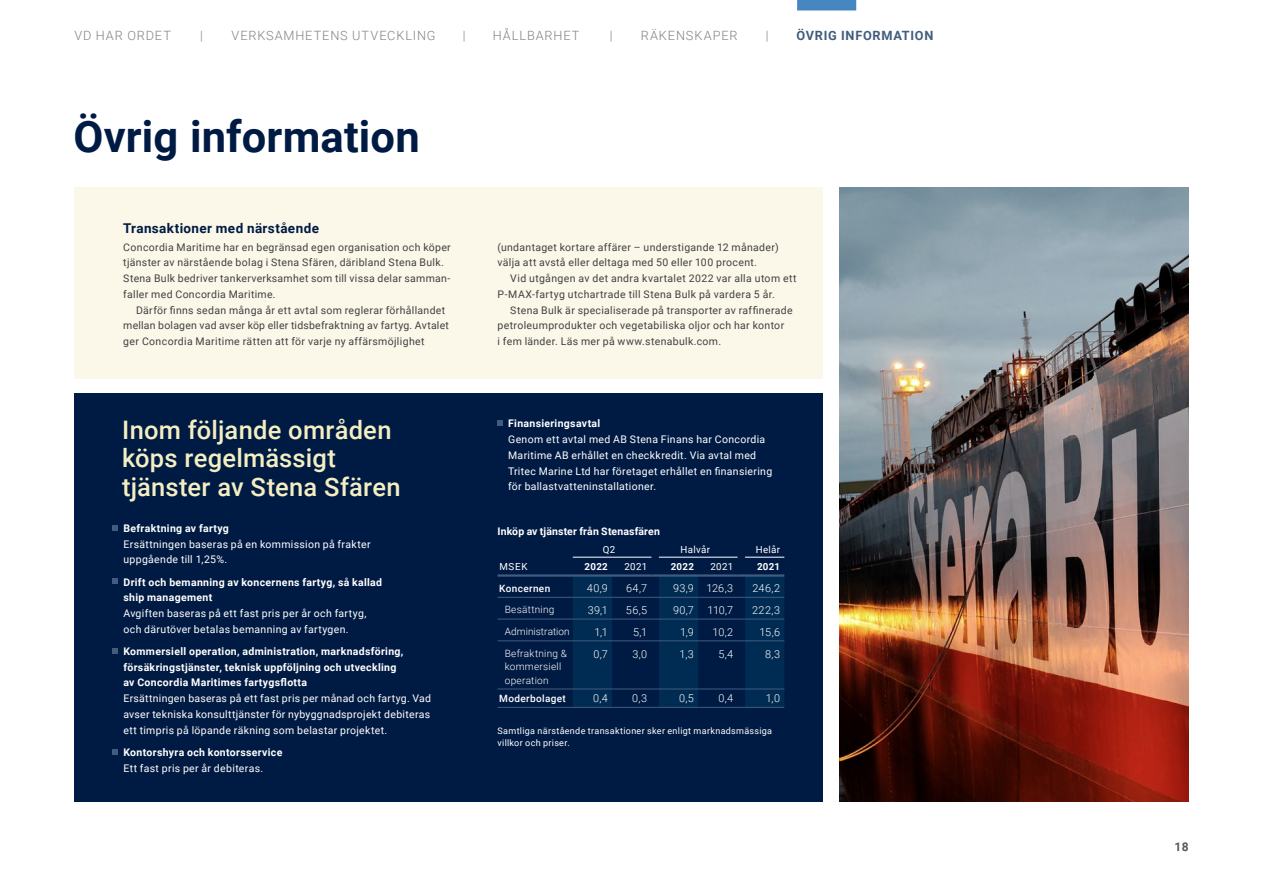
<style>
.page{position:relative;width:1263px;height:893px;background:#fff}
.page>*{position:absolute;margin:0;border:0;box-sizing:border-box;transform-origin:0 0}
.t1{font:700 43.5px "Roboto";letter-spacing:.005em;color:#001b43}
.t2{font:500 25.5px/28.5px "Roboto";letter-spacing:.01em;color:#f4eec2}
.t3{font:700 13.5px "Roboto";letter-spacing:.03em;color:#001b43}
.t4{font:300 12.75px "Roboto";letter-spacing:.07em;color:#808284}
.t5{font:700 12.75px "Roboto";letter-spacing:.06em;color:#425c7f}
.t6{font:700 12px "Roboto";color:#58585b}
.t7{font:300 10.8px "Roboto";letter-spacing:.035em;color:#fff}
.t8{font:10.5px/15.8px "Roboto";letter-spacing:.03em;color:#404042}
.t9{font:10.5px/15.8px "Roboto";letter-spacing:.03em;color:#fff}
.t10{font:700 10.5px/15.8px "Roboto";letter-spacing:.03em;color:#fff}
.t11{font:700 10.5px "Roboto";letter-spacing:.01em;color:#fff}
.t12{font:300 10.05px/13.5px "Roboto";letter-spacing:.025em;color:#fff}
.t13{font:500 10.05px "Roboto";letter-spacing:.035em;color:#fff}
.t14{font:300 10.05px "Roboto";letter-spacing:.005em;color:#fff}
.t15{font:9.75px "Roboto";letter-spacing:.035em;color:#fff}
.t16{font:700 9.75px "Roboto";letter-spacing:.035em;color:#fff}
.t17{font:9px/12px "Roboto";letter-spacing:.035em;color:#fff}
</style>
<div class="page">
<div style="left:74px;top:187px;width:749px;height:191px;background:#fbf8e9"></div>
<div style="left:74px;top:393px;width:749px;height:408px;background:#001b43"></div>
<svg style="left:113px;top:525px;width:5px;height:5px"></svg>
<svg style="left:113px;top:579px;width:5px;height:5px"></svg>
<svg style="left:113px;top:648px;width:5px;height:5px"></svg>
<svg style="left:113px;top:749px;width:5px;height:5px"></svg>
<svg style="left:497px;top:421px;width:6px;height:5px"></svg>
<img style="left:840px;top:187px;width:348px;height:614px">
<hr style="left:573px;top:557px;width:39px;height:1px;background:#fff">
<hr style="left:612px;top:557px;width:39px;height:1px;background:#fff">
<hr style="left:659px;top:557px;width:39px;height:1px;background:#fff">
<hr style="left:698px;top:557px;width:40px;height:1px;background:#fff">
<hr style="left:745px;top:557px;width:39px;height:1px;background:#fff">
<hr style="left:497px;top:597px;width:76px;height:1px;background:#425c7f">
<hr style="left:497px;top:619px;width:76px;height:1px;background:#425c7f">
<hr style="left:497px;top:640px;width:76px;height:1px;background:#425c7f">
<hr style="left:497px;top:689px;width:76px;height:1px;background:#425c7f">
<hr style="left:497px;top:707px;width:76px;height:1px;background:#425c7f">
<hr style="left:497px;top:574px;width:76px;height:3px;background:#425c7f">
<svg style="left:573px;top:574px;width:211px;height:134px"></svg>
<hr style="left:745px;top:574px;width:39px;height:3px;background:#425c7f">
<div style="left:797px;top:0;width:59px;height:11px;background:#4687c2"></div>
<p class="t4" style="left:74px;top:27px;width:98px">VD HAR ORDET</p>
<p class="t4" style="left:200px;top:27px;width:4px">|</p>
<p class="t4" style="left:232px;top:27px;width:205px">VERKSAMHETENS UTVECKLING</p>
<p class="t4" style="left:463px;top:27px;width:4px">|</p>
<p class="t4" style="left:493px;top:27px;width:88px">HÅLLBARHET</p>
<p class="t4" style="left:610px;top:27px;width:4px">|</p>
<p class="t4" style="left:641px;top:27px;width:98px">RÄKENSKAPER</p>
<p class="t4" style="left:766px;top:27px;width:4px">|</p>
<p class="t5" style="left:796px;top:27px;width:138px">ÖVRIG INFORMATION</p>
<h1 class="t1" style="left:73px;top:106px;width:348px">Övrig information</h1>
<p class="t3" style="left:123px;top:218px;width:197px">Transaktioner med närstående</p>
<p class="t8" style="left:123px;top:238px;width:329px">Concordia Maritime har en begränsad egen organisation och köper tjänster av närstående bolag i Stena Sfären, däribland Stena Bulk.<br>Stena Bulk bedriver tankerverksamhet som till vissa delar samman&shy;faller med Concordia Maritime.</p>
<p class="t8" style="left:123px;top:301px;width:327px;text-indent:13px">Därför finns sedan många år ett avtal som reglerar förhållandet mellan bolagen vad avser köp eller tidsbefraktning av fartyg. Avtalet ger Concordia Maritime rätten att för varje ny affärsmöjlighet</p>
<h2 class="t2" style="left:122px;top:414px;width:280px">Inom följande områden köps regelmässigt tjänster av Stena Sfären</h2>
<p class="t10" style="left:123px;top:520px;width:107px">Befraktning av fartyg</p>
<p class="t9" style="left:123px;top:536px;width:249px">Ersättningen baseras på en kommission på frakter uppgående till 1,25%.</p>
<p class="t10" style="left:123px;top:573px;width:260px">Drift och bemanning av koncernens fartyg, så kallad ship management</p>
<p class="t9" style="left:123px;top:605px;width:244px">Avgiften baseras på ett fast pris per år och fartyg, och därutöver betalas bemanning av fartygen.</p>
<p class="t10" style="left:123px;top:643px;width:282px">Kommersiell operation, administration, marknadsföring, försäkringstjänster, teknisk uppföljning och utveckling av Concordia Maritimes fartygsflotta</p>
<p class="t9" style="left:123px;top:690px;width:309px;text-align:justify">Ersättningen baseras på ett fast pris per månad och fartyg. Vad avser tekniska konsulttjänster för nybyggnadsprojekt debiteras ett timpris på löpande räkning som belastar projektet.</p>
<p class="t10" style="left:123px;top:744px;width:160px">Kontorshyra och kontorsservice</p>
<p class="t9" style="left:123px;top:759px;width:141px">Ett fast pris per år debiteras.</p>
<p class="t8" style="left:497px;top:239px;width:283px">(undantaget kortare affärer – understigande 12 månader) välja att avstå eller deltaga med 50 eller 100 procent.</p>
<p class="t8" style="left:497px;top:270px;width:301px;text-indent:13px">Vid utgången av det andra kvartalet 2022 var alla utom ett<br>P-MAX--fartyg utchartrade till Stena Bulk på vardera 5 år.</p>
<p class="t8" style="left:497px;top:302px;width:297px;text-indent:13px">Stena Bulk är specialiserade på transporter av raffinerade petroleumprodukter och vegetabiliska oljor och har kontor<br>i fem länder. Läs mer på www.stenabulk.com.</p>
<p class="t10" style="left:508px;top:415px;width:94px">Finansieringsavtal</p>
<p class="t9" style="left:508px;top:431px;width:266px">Genom ett avtal med AB Stena Finans har Concordia Maritime AB erhållet en checkkredit. Via avtal med Tritec Marine Ltd har företaget erhållet en finansiering för ballastvatteninstallationer.</p>
<p class="t11" style="left:497px;top:524px;width:164px">Inköp av tjänster från Stenasfären</p>
<p class="t15" style="left:603px;top:543px;width:14px">Q2</p>
<p class="t15" style="left:681px;top:543px;width:31px">Halvår</p>
<p class="t15" style="left:756px;top:543px;width:26px">Helår</p>
<p class="t15" style="left:499px;top:560px;width:30px">MSEK</p>
<p class="t16" style="left:584px;top:560px;width:25px">2022</p>
<p class="t15" style="left:624px;top:560px;width:24px">2021</p>
<p class="t16" style="left:671px;top:560px;width:25px">2022</p>
<p class="t15" style="left:710px;top:560px;width:24px">2021</p>
<p class="t16" style="left:757px;top:560px;width:25px">2021</p>
<p class="t13" style="left:499px;top:581px;width:53px">Koncernen</p>
<p class="t7" style="left:587px;top:581px;width:23px">40,9</p>
<p class="t7" style="left:626px;top:581px;width:23px">64,7</p>
<p class="t7" style="left:673px;top:581px;width:62px">93,9 126,3</p>
<p class="t7" style="left:752px;top:581px;width:29px">246,2</p>
<p class="t12" style="left:505px;top:603px;width:51px">Besättning</p>
<p class="t7" style="left:588px;top:603px;width:22px">39,1</p>
<p class="t7" style="left:626px;top:603px;width:23px">56,5</p>
<p class="t7" style="left:673px;top:603px;width:62px">90,7 110,7</p>
<p class="t7" style="left:752px;top:603px;width:30px">222,3</p>
<p class="t14" style="left:505px;top:624px;width:67px">Administration</p>
<p class="t7" style="left:594px;top:624px;width:15px">1,1</p>
<p class="t7" style="left:633px;top:624px;width:16px">5,1</p>
<p class="t7" style="left:680px;top:624px;width:15px">1,9</p>
<p class="t7" style="left:713px;top:624px;width:22px">10,2</p>
<p class="t7" style="left:760px;top:624px;width:22px">15,6</p>
<p class="t12" style="left:505px;top:646px;width:64px">Befraktning &amp; kommersiell operation</p>
<p class="t7" style="left:593px;top:646px;width:16px">0,7</p>
<p class="t7" style="left:632px;top:646px;width:16px">3,0</p>
<p class="t7" style="left:680px;top:646px;width:16px">1,3</p>
<p class="t7" style="left:718px;top:646px;width:16px">5,4</p>
<p class="t7" style="left:765px;top:646px;width:17px">8,3</p>
<p class="t13" style="left:499px;top:691px;width:68px">Moderbolaget</p>
<p class="t7" style="left:593px;top:691px;width:16px">0,4</p>
<p class="t7" style="left:632px;top:691px;width:16px">0,3</p>
<p class="t7" style="left:679px;top:691px;width:16px">0,5</p>
<p class="t7" style="left:718px;top:691px;width:16px">0,4</p>
<p class="t7" style="left:766px;top:691px;width:16px">1,0</p>
<p class="t17" style="left:497px;top:724px;width:276px">Samtliga närstående transaktioner sker enligt marknadsmässiga villkor och priser.</p>
<p class="t6" style="left:1174px;top:838px;width:15px">18</p>
</div>
